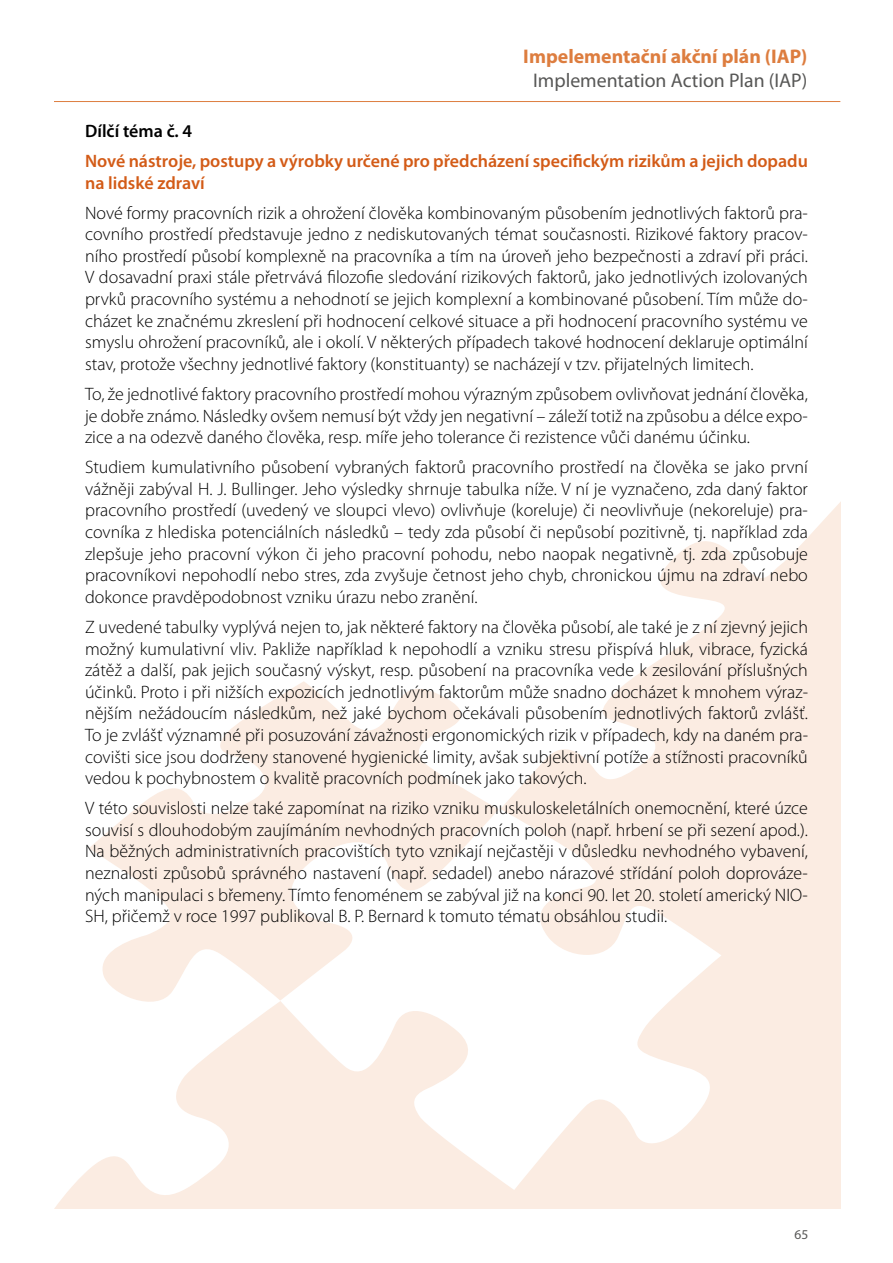
<style>
.page{position:relative;width:893px;height:1263px;background:#fff}
.page>*{position:absolute;margin:0;border:0;box-sizing:border-box;transform-origin:0 0}
.t1{font:19.8px "Myriad Pro";color:#575756}
.t2{font:700 19.8px "Myriad Pro";color:#dd7d3f}
.t3{font:300 18px/21.6px "Myriad Pro";color:#000;text-align:justify}
.t4{font:600 18px/21.6px "Myriad Pro";color:#d35b17}
.t5{font:600 18px "Myriad Pro";color:#000}
.t6{font:13.5px "Myriad Pro";color:#575756}
</style>
<div class="page">
<hr style="left:54px;top:101px;width:786px;height:1px;background:#dd7d3f">
<svg style="left:54px;top:503px;width:786px;height:706px"></svg>
<p class="t2" style="left:523px;top:44px;width:286px">Impelementační akční plán (IAP)</p>
<p class="t1" style="left:533px;top:68px;width:276px">Implementation Action Plan (IAP)</p>
<p class="t5" style="left:85px;top:119px;width:109px">Dílčí téma č. 4</p>
<p class="t4" style="left:85px;top:150px;width:724px">Nové nástroje, postupy a výrobky určené pro předcházení specifickým rizikům a jejich dopadu na lidské zdraví</p>
<p class="t3" style="left:85px;top:202px;width:724px">Nové formy pracovních rizik a ohrožení člověka kombinovaným působením jednotlivých faktorů pra&shy;covního prostředí představuje jedno z nediskutovaných témat současnosti. Rizikové faktory pracov&shy;ního prostředí působí komplexně na pracovníka a tím na úroveň jeho bezpečnosti a zdraví při práci.<br>V dosavadní praxi stále přetrvává filozofie sledování rizikových faktorů, jako jednotlivých izolovaných prvků pracovního systému a nehodnotí se jejich komplexní a kombinované působení. Tím může do&shy;cházet ke značnému zkreslení při hodnocení celkové situace a při hodnocení pracovního systému ve smyslu ohrožení pracovníků, ale i okolí. V některých případech takové hodnocení deklaruje optimální stav, protože všechny jednotlivé faktory (konstituanty) se nacházejí v tzv. přijatelných limitech.</p>
<p class="t3" style="left:85px;top:383px;width:724px">To, že jednotlivé faktory pracovního prostředí mohou výrazným způsobem ovlivňovat jednání člověka, je dobře známo. Následky ovšem nemusí být vždy jen negativní – záleží totiž na způsobu a délce expo&shy;zice a na odezvě daného člověka, resp. míře jeho tolerance či rezistence vůči danému účinku.</p>
<p class="t3" style="left:85px;top:456px;width:724px">Studiem kumulativního působení vybraných faktorů pracovního prostředí na člověka se jako první vážněji zabýval H. J. Bullinger. Jeho výsledky shrnuje tabulka níže. V ní je vyznačeno, zda daný faktor pracovního prostředí (uvedený ve sloupci vlevo) ovlivňuje (koreluje) či neovlivňuje (nekoreluje) pra&shy;covníka z hlediska potenciálních následků – tedy zda působí či nepůsobí pozitivně, tj. například zda zlepšuje jeho pracovní výkon či jeho pracovní pohodu, nebo naopak negativně, tj. zda způsobuje pracovníkovi nepohodlí nebo stres, zda zvyšuje četnost jeho chyb, chronickou újmu na zdraví nebo dokonce pravděpodobnost vzniku úrazu nebo zranění.</p>
<p class="t3" style="left:85px;top:616px;width:724px">Z uvedené tabulky vyplývá nejen to, jak některé faktory na člověka působí, ale také je z ní zjevný jejich možný kumulativní vliv. Pakliže například k nepohodlí a vzniku stresu přispívá hluk, vibrace, fyzická zátěž a další, pak jejich současný výskyt, resp. působení na pracovníka vede k zesilování příslušných účinků. Proto i při nižších expozicích jednotlivým faktorům může snadno docházet k mnohem výraz&shy;nějším nežádoucím následkům, než jaké bychom očekávali působením jednotlivých faktorů zvlášť.<br>To je zvlášť významné při posuzování závažnosti ergonomických rizik v případech, kdy na daném pra&shy;covišti sice jsou dodrženy stanovené hygienické limity, avšak subjektivní potíže a stížnosti pracovníků vedou k pochybnostem o kvalitě pracovních podmínek jako takových.</p>
<p class="t3" style="left:85px;top:797px;width:724px">V této souvislosti nelze také zapomínat na riziko vzniku muskuloskeletálních onemocnění, které úzce souvisí s dlouhodobým zaujímáním nevhodných pracovních poloh (např. hrbení se při sezení apod.).<br>N a běžných administrativních pracovištích tyto vznikají nejčastěji v důsledku nevhodného vybavení, neznalosti způsobů správného nastavení (např. sedadel) anebo nárazové střídání poloh doprováze&shy;ných manipulaci s břemeny. Tímto fenoménem se zabýval již na konci 90. let 20. století americký N IO-SH, přičemž v roce 1997 publikoval B. P. Bernard k tomuto tématu obsáhlou studii.</p>
<p class="t6" style="left:795px;top:1226px;width:15px">65</p>
</div>
